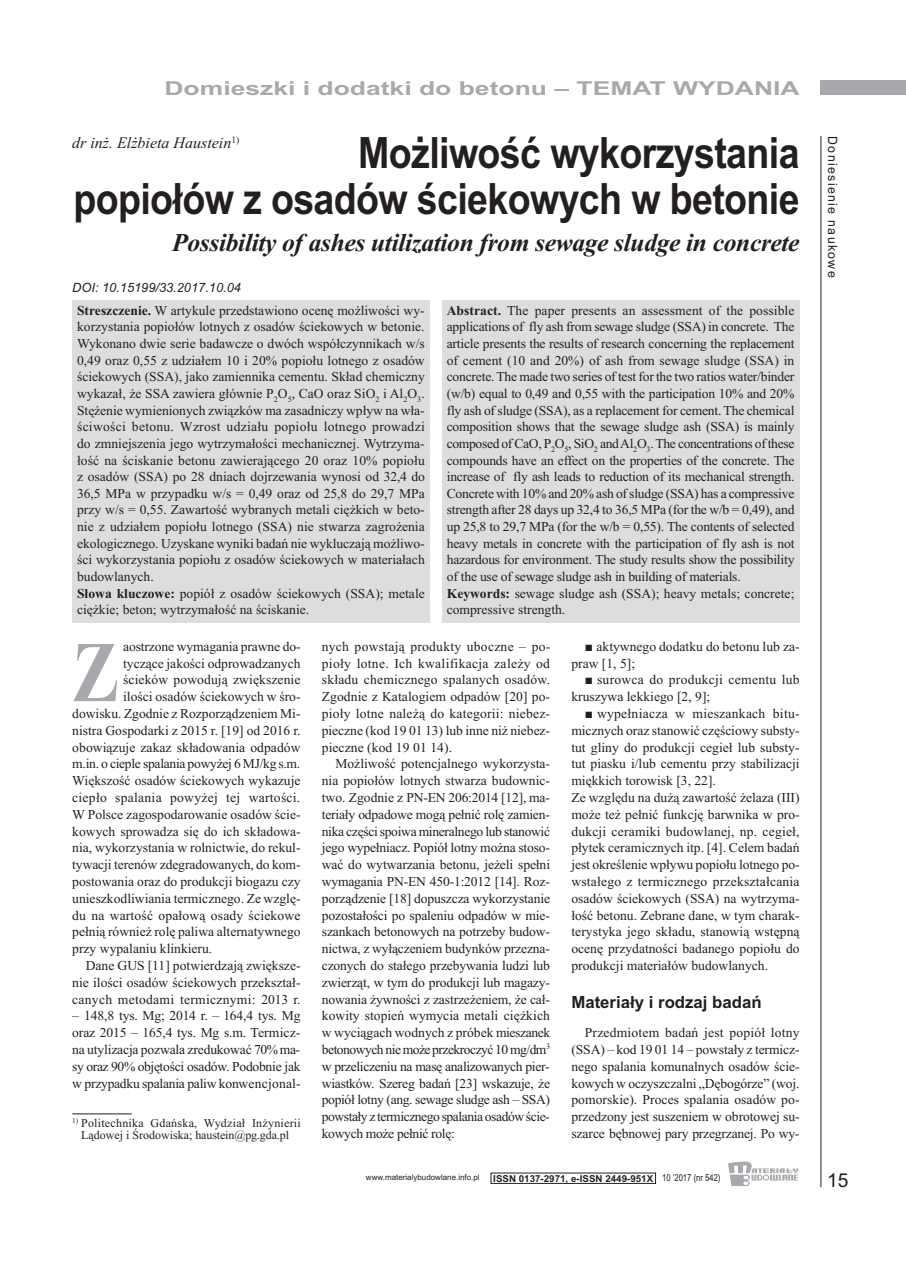
<style>
.page{position:relative;width:906px;height:1268px;background:#fff}
.page>*{position:absolute;margin:0;border:0;box-sizing:border-box;transform-origin:0 0}
.t1{font:700 86.25px "Times New Roman";color:#a8a9ad;scale:.8 1}
.t2{font:700 43.2px/46.2px "Arial";letter-spacing:-.015em;color:#231f20;text-align:right;scale:.87 1}
.t3{font:italic 700 25.65px "Times New Roman";letter-spacing:-.015em;color:#231f20}
.t4{font:700 19.2px "Arial";color:#a8a9ad;scale:1.38 1}
.t5{font:19.2px "Arial";color:#231f20}
.t6{font:700 16.8px "Arial";color:#231f20}
.t7{font:italic 16.05px "Times New Roman";color:#231f20}
.t8{font:13.65px/16.8px "Times New Roman";color:#231f20;text-align:justify}
.t9{font:13.65px/16.8px "Times New Roman";letter-spacing:.02em;color:#231f20}
.t10{font:13.65px "Times New Roman";letter-spacing:-.02em;color:#231f20}
.t11{font:italic 12.75px "Arial";color:#231f20}
.t12{font:12.75px "Arial";letter-spacing:.11em;color:#231f20;scale:.96 1}
.t13{font:12px/12.8px "Times New Roman";letter-spacing:.02em;color:#231f20;text-align:center}
.t14{font:700 9.6px "Arial";color:#231f20}
.t15{font:7.95px "Arial";color:#231f20}
.s1{font-weight:700}
.s2{font-weight:400}
</style>
<div class="page">
<div style="left:821px;top:81px;width:85px;height:14px;background:#a8a9ad"></div>
<hr style="left:820px;top:136px;width:1px;height:1050px;background:#231f20">
<svg style="left:728px;top:1161px;width:70px;height:24px"></svg>
<hr style="left:72px;top:1113px;width:60px;height:1px;background:#231f20">
<div style="left:72px;top:300px;width:357px;height:322px;background:#dcdddf"></div>
<div style="left:442px;top:299px;width:357px;height:323px;background:#dcdddf"></div>
<h3 class="t4" style="left:164px;top:77px;width:462px">Domieszki i dodatki do betonu – TEMAT WYDANIA</h3>
<p class="t7" style="left:72px;top:133px;width:168px">dr inż. Elżbieta Haustein<sup>1)</sup></p>
<p class="t12" style="left:840px;top:136px;width:149px;rotate:90deg">Doniesienie naukowe</p>
<h2 class="t2" style="left:73px;top:129px;width:836px">Możliwość wykorzystania<br>popiołów z osadów ściekowych w betonie</h2>
<h3 class="t3" style="left:172px;top:227px;width:629px">Possibility of ashes utilization from sewage sludge in concrete</h3>
<p class="t11" style="left:72px;top:280px;width:170px">DOI: 10.15199/33.2017.10.04</p>
<p class="t8" style="left:77px;top:302px;width:349px;text-align:left"><span class="s1">Streszczenie.</span> W artykule przedstawiono ocenę możliwości wy&shy;korzystania popiołów lotnych z osadów ściekowych w betonie.<br>Wykonano dwie serie badawcze o dwóch współczynnikach w/s 0,49 oraz 0,55 z udziałem 10 i 20% popiołu lotnego z osadów ściekowych (SSA), jako zamiennika cementu. Skład chemiczny wykazał, że SSA zawiera głównie P<sub>2</sub>O<sub>5</sub>, CaO oraz SiO<sub>2</sub> i Al<sub>2</sub>O<sub>3</sub>.<br>Stężenie wymienionych związków ma zasadniczy wpływ na wła&shy;ściwości betonu. Wzrost udziału popiołu lotnego prowadzi do zmniejszenia jego wytrzymałości mechanicznej. Wytrzyma&shy;łość na ściskanie betonu zawierającego 20 oraz 10% popiołu z osadów (SSA) po 28 dniach dojrzewania wynosi od 32,4 do 36,5 MPa w przypadku w/s = 0,49 oraz od 25,8 do 29,7 MPa przy w/s = 0,55. Zawartość wybranych metali ciężkich w beto&shy;nie z udziałem popiołu lotnego (SSA) nie stwarza zagrożenia ekologicznego. Uzyskane wyniki badań nie wykluczają możliwo&shy;ści wykorzystania popiołu z osadów ściekowych w materiałach budowlanych.<br><span class="s1">Słowa kluczowe:</span> popiół z osadów ściekowych (SSA); metale ciężkie; beton; wytrzymałość na ściskanie.</p>
<p class="t8" style="left:447px;top:302px;width:349px;text-align:left"><span class="s1">Abstract.</span> The paper presents an assessment of the possible applications of fly ash from sewage sludge (SSA) in concrete. The article presents the results of research concerning the replacement of cement (10 and 20%) of ash from sewage sludge (SSA) in concrete. The made two series of test for the two ratios water/binder (w/b) equal to 0,49 and 0,55 with the participation 10% and 20% fly ash of sludge (SSA), as a replacement for cement. The chemical composition shows that the sewage sludge ash (SSA) is mainly composed of CaO, P<sub>2</sub>O<sub>5</sub>, SiO<sub>2</sub> andAl<sub>2</sub>O<sub>3</sub>.The concentrations ofthese compounds have an effect on the properties of the concrete. The increase of fly ash leads to reduction of its mechanical strength.<br>Concrete with 10% and 20% ash of sludge (SSA) has a compressive strength after 28 days up 32,4 to 36,5 MPa (for the w/b = 0,49), and up 25,8 to 29,7 MPa (for the w/b = 0,55). The contents of selected heavy metals in concrete with the participation of fly ash is not hazardous for environment. The study results show the possibility of the use of sewage sludge ash in building of materials.<br><span class="s1">Keywords:</span> sewage sludge ash (SSA); heavy metals; concrete; compressive strength.</p>
<h1 class="t1" style="left:72px;top:620px;width:59px">Z</h1>
<p class="t8" style="left:123px;top:637px;width:179px">aostrzone wymagania prawne do-</p>
<p class="t8" style="left:123px;top:654px;width:179px">tyczące jakości odprowadzanych</p>
<p class="t8" style="left:123px;top:671px;width:179px">ścieków powodują zwiększenie</p>
<p class="t8" style="left:123px;top:688px;width:179px">ilości osadów ściekowych w śro-</p>
<p class="t8" style="left:72px;top:704px;width:230px">dowisku. Zgodnie z Rozporządzeniem Mi-</p>
<p class="t8" style="left:72px;top:721px;width:230px">nistra Gospodarki z 2015 r. [19] od 2016 r.</p>
<p class="t8" style="left:72px;top:738px;width:230px">obowiązuje zakaz składowania odpadów</p>
<p class="t10" style="left:72px;top:755px;width:229px">m.in. o cieple spalania powyżej 6 MJ/kg s.m.</p>
<p class="t8" style="left:72px;top:771px;width:230px">Większość osadów ściekowych wykazuje</p>
<p class="t9" style="left:72px;top:788px;width:229px">ciepło spalania powyżej tej wartości.</p>
<p class="t8" style="left:72px;top:805px;width:230px">W Polsce zagospodarowanie osadów ście-</p>
<p class="t8" style="left:72px;top:822px;width:230px">kowych sprowadza się do ich składowa-</p>
<p class="t8" style="left:72px;top:839px;width:230px">nia, wykorzystania w rolnictwie, do rekul-</p>
<p class="t8" style="left:72px;top:855px;width:230px">tywacji terenów zdegradowanych, do kom-</p>
<p class="t8" style="left:72px;top:872px;width:230px">postowania oraz do produkcji biogazu czy</p>
<p class="t8" style="left:72px;top:889px;width:230px">unieszkodliwiania termicznego. Ze wzglę-</p>
<p class="t8" style="left:72px;top:906px;width:230px">du na wartość opałową osady ściekowe</p>
<p class="t8" style="left:72px;top:923px;width:230px">pełnią również rolę paliwa alternatywnego</p>
<p class="t8" style="left:72px;top:939px;width:142px">przy wypalaniu klinkieru.</p>
<p class="t8" style="left:86px;top:956px;width:216px">Dane GUS [11] potwierdzają zwiększe-</p>
<p class="t8" style="left:72px;top:973px;width:230px">nie ilości osadów ściekowych przekształ-</p>
<p class="t9" style="left:72px;top:990px;width:230px">canych metodami termicznymi: 2013 r.</p>
<p class="t8" style="left:72px;top:1006px;width:230px">– 148,8 tys. Mg; 2014 r. – 164,4 tys. Mg oraz 2015 – 165,4 tys. Mg s.m. Termicz&shy;na utylizacja pozwala zredukować 70%ma&shy;sy oraz 90% objętości osadów. Podobnie jak w przypadku spalania paliw konwencjonal-</p>
<p class="t13" style="left:72px;top:1115px;width:230px"><sup>1)</sup> Politechnika Gdańska, Wydział Inżynierii<br>Lądowej i Środowiska; haustein@pg.gda.pl</p>
<p class="t8" style="left:322px;top:637px;width:230px">nych powstają produkty uboczne – po&shy;pioły lotne. Ich kwalifikacja zależy od składu chemicznego spalanych osadów.<br>Zgodnie z Katalogiem odpadów [20] po&shy;pioły lotne należą do kategorii: niebez&shy;pieczne (kod 19 01 13) lub inne niż niebez&shy;pieczne (kod 19 01 14).</p>
<p class="t8" style="left:322px;top:755px;width:230px;text-indent:14px">Możliwość potencjalnego wykorzysta&shy;nia popiołów lotnych stwarza budownic&shy;two. Zgodnie z PN-EN 206:2014 [12], ma&shy;teriały odpadowe mogą pełnić rolę zamien&shy;nika części spoiwa mineralnego lub stanowić jego wypełniacz. Popiół lotny można stoso&shy;wać do wytwarzania betonu, jeżeli spełni wymagania PN-EN 450-1:2012 [14]. Roz&shy;porządzenie [18] dopuszcza wykorzystanie pozostałości po spaleniu odpadów w mie&shy;szankach betonowych na potrzeby budow&shy;nictwa, z wyłączeniem budynków przezna&shy;czonych do stałego przebywania ludzi lub zwierząt, w tym do produkcji lub magazy&shy;nowania żywności z zastrzeżeniem, że cał&shy;kowity stopień wymycia metali ciężkich w wyciągach wodnych z próbek mieszanek betonowych nie może przekroczyć 10 mg/dm<sup>3 </sup>w przeliczeniu na masę analizowanych pier&shy;wiastków. Szereg badań [23] wskazuje, że popiół lotny (ang. sewage sludge ash – SSA) powstały z termicznego spalania osadów ście&shy;kowych może pełnić rolę:</p>
<p class="t8" style="left:571px;top:637px;width:230px;text-indent:14px">■ aktywnego dodatku do betonu lub za&shy;praw [1, 5];</p>
<p class="t9" style="left:571px;top:671px;width:230px;text-indent:13px">■ surowca do produkcji cementu lub kruszywa lekkiego [2, 9];</p>
<p class="t8" style="left:571px;top:704px;width:230px;text-align:left;text-indent:14px">■ wypełniacza w mieszankach bitu&shy;micznych oraz stanowić częściowy substy&shy;tut gliny do produkcji cegieł lub substy&shy;tut piasku i/lub cementu przy stabilizacji miękkich torowisk [3, 22].<br>Ze względu na dużą zawartość żelaza (III) może też pełnić funkcję barwnika w pro&shy;dukcji ceramiki budowlanej, np. cegieł, płytek ceramicznych itp. [4]. Celem badań jest określenie wpływu popiołu lotnego po&shy;wstałego z termicznego przekształcania osadów ściekowych (SSA) na wytrzyma&shy;łość betonu. Zebrane dane, w tym charak&shy;terystyka jego składu, stanowią wstępną ocenę przydatności badanego popiołu do produkcji materiałów budowlanych.</p>
<p class="t6" style="left:571px;top:992px;width:192px">Materiały i rodzaj badań</p>
<p class="t8" style="left:571px;top:1023px;width:230px;text-indent:14px">Przedmiotem badań jest popiół lotny (SSA) – kod 19 01 14 – powstały z termicz&shy;nego spalania komunalnych osadów ście&shy;kowych w oczyszczalni „Dębogórze” (woj. pomorskie). Proces spalania osadów po&shy;przedzony jest suszeniem w obrotowej su&shy;szarce bębnowej pary przegrzanej. Po wy-</p>
<p class="t15" style="left:366px;top:1172px;width:115px">www.materialybudowlane.info.pl</p>
<p class="t14" style="left:493px;top:1172px;width:229px">ISSN 0137-2971, e-ISSN 2449-951X <span class="s2">10 ’2017 (nr 542)</span></p>
<h3 class="t5" style="left:827px;top:1168px;width:23px">15</h3>
</div>
